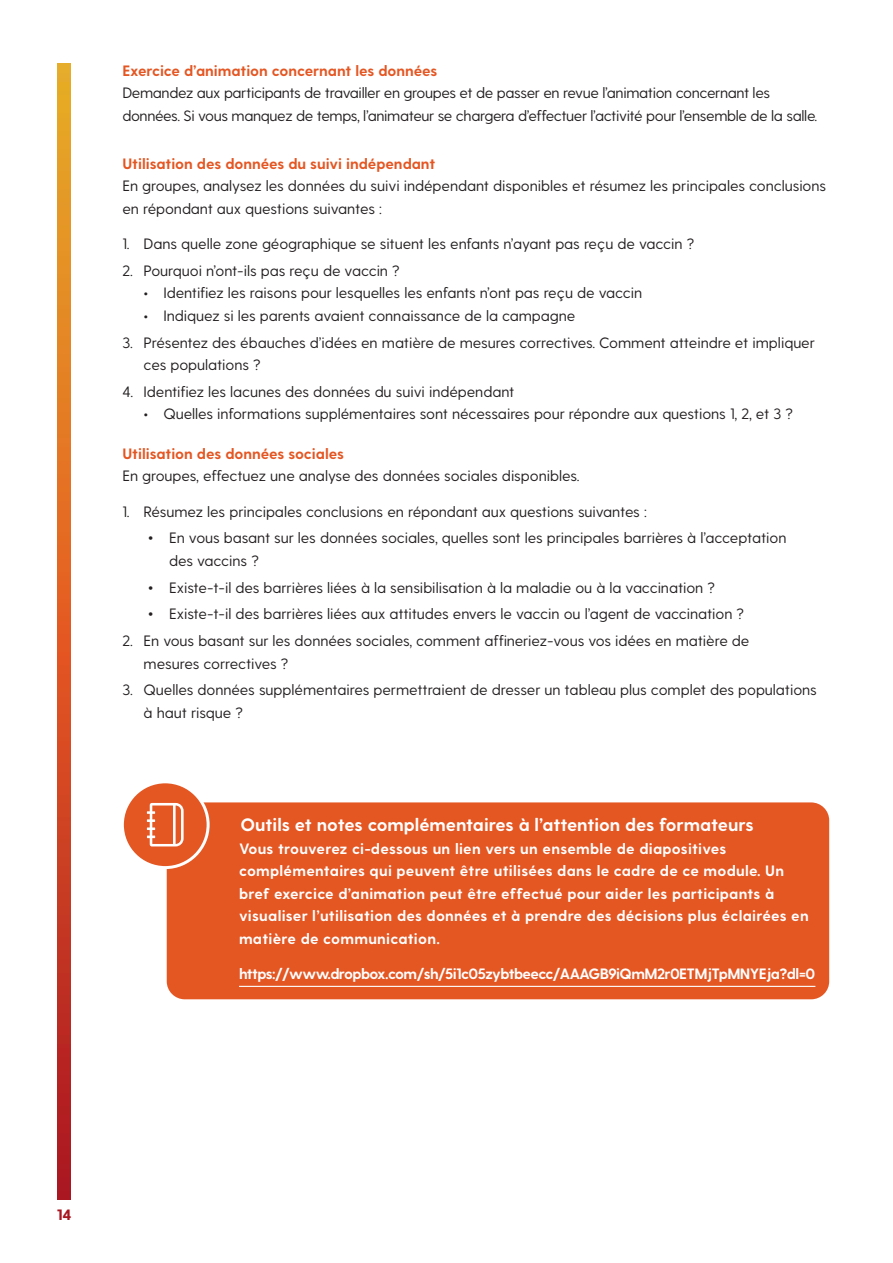
<style>
.page{position:relative;width:893px;height:1263px;background:#fff}
.page>*{position:absolute;margin:0;border:0;box-sizing:border-box;transform-origin:0 0}
.t1{font:700 18px "Greycliff CF";letter-spacing:-.005em;color:#fff}
.copy{font:15px/22.5px "Greycliff CF";letter-spacing:-.005em;color:#231f20}
.Additional_info{font:700 15px/22.5px "Greycliff CF";letter-spacing:.015em;color:#fff}
.copy-2{font:15px/22.5px "Greycliff CF";letter-spacing:-.025em;color:#231f20}
.Ask{font:700 15px "Greycliff CF";letter-spacing:-.005em;color:#e45622}
.Additional_info-2{font:700 15px "Greycliff CF";letter-spacing:-.04em;color:#fff}
.t2{font:800 15px "Greycliff CF";color:#a91621}
.s1{font-weight:700}
.s2{font-weight:700;font-size:18px}
</style>
<div class="page">
<svg style="left:58px;top:64px;width:13px;height:1135px;background:#d55e23"></svg>
<div style="left:167px;top:802px;width:662px;height:197px;background:#e45622;border-radius:18px"></div>
<hr style="left:239px;top:986px;width:576px;height:1px;background:#fff">
<div style="left:122px;top:782px;width:86px;height:85px;background:#e45622;border-radius:50%"></div>
<div style="left:121px;top:780px;width:89px;height:89px;border:3px solid #fff;border-radius:50%"></div>
<svg style="left:147px;top:803px;width:37px;height:43px"></svg>
<p class="Ask" style="left:122px;top:62px;width:316px">Exercice d’animation concernant les données</p>
<p class="copy-2" style="left:122px;top:82px;width:696px">Demandez aux participants de travailler en groupes et de passer en revue l’animation concernant les données. Si vous manquez de temps, l’animateur se chargera d’effectuer l’activité pour l’ensemble de la salle.</p>
<p class="Ask" style="left:122px;top:155px;width:314px">Utilisation des données du suivi indépendant</p>
<p class="copy" style="left:122px;top:175px;width:705px">En groupes, analysez les données du suivi indépendant disponibles et résumez les principales conclusions en répondant aux questions suivantes :</p>
<p class="copy" style="left:122px;top:233px;width:573px">1. Dans quelle zone géographique se situent les enfants n’ayant pas reçu de vaccin ?</p>
<p class="copy" style="left:122px;top:260px;width:279px">2. Pourquoi n’ont-ils pas reçu de vaccin ?</p>
<p class="copy" style="left:144px;top:282px;width:500px"><span class="s1">•</span> Identifiez les raisons pour lesquelles les enfants n’ont pas reçu de vaccin</p>
<p class="copy" style="left:144px;top:305px;width:433px"><span class="s1">•</span> Indiquez si les parents avaient connaissance de la campagne</p>
<p class="copy" style="left:144px;top:331px;width:673px;text-indent:-21px">3. Présentez des ébauches d’idées en matière de mesures correctives. Comment atteindre et impliquer ces populations ?</p>
<p class="copy" style="left:122px;top:381px;width:393px">4. Identifiez les lacunes des données du suivi indépendant</p>
<p class="copy" style="left:144px;top:403px;width:651px"><span class="s1">•</span> Quelles informations supplémentaires sont nécessaires pour répondre aux questions 1, 2, et 3 ?</p>
<p class="Ask" style="left:122px;top:445px;width:223px">Utilisation des données sociales</p>
<p class="copy" style="left:122px;top:465px;width:459px">En groupes, effectuez une analyse des données sociales disponibles.</p>
<p class="copy" style="left:122px;top:500px;width:526px">1. Résumez les principales conclusions en répondant aux questions suivantes :</p>
<p class="copy" style="left:169px;top:527px;width:619px;text-indent:-21px"><span class="s2">•</span> En vous basant sur les données sociales, quelles sont les principales barrières à l’acceptation des vaccins ?</p>
<p class="copy" style="left:148px;top:576px;width:569px"><span class="s2">•</span> Existe-t-il des barrières liées à la sensibilisation à la maladie ou à la vaccination ?</p>
<p class="copy" style="left:148px;top:603px;width:598px"><span class="s2">•</span> Existe-t-il des barrières liées aux attitudes envers le vaccin ou l’agent de vaccination ?</p>
<p class="copy" style="left:144px;top:630px;width:607px;text-indent:-21px">2. En vous basant sur les données sociales, comment affineriez-vous vos idées en matière de mesures correctives ?</p>
<p class="copy" style="left:144px;top:679px;width:675px;text-indent:-21px">3. Quelles données supplémentaires permettraient de dresser un tableau plus complet des populations à haut risque ?</p>
<h4 class="t1" style="left:241px;top:814px;width:515px">Outils et notes complémentaires à l’attention des formateurs</h4>
<p class="Additional_info" style="left:239px;top:838px;width:571px">Vous trouverez ci-dessous un lien vers un ensemble de diapositives complémentaires qui peuvent être utilisées dans le cadre de ce module. Un bref exercice d’animation peut être effectué pour aider les participants à visualiser l’utilisation des données et à prendre des décisions plus éclairées en matière de communication.</p>
<p class="Additional_info-2" style="left:239px;top:965px;width:578px">https://www.dropbox.com/sh/5i1c05zybtbeecc/AAAGB9iQmM2r0ETMjTpMNYEja?dl=0</p>
<p class="t2" style="left:57px;top:1205px;width:16px">14</p>
</div>
